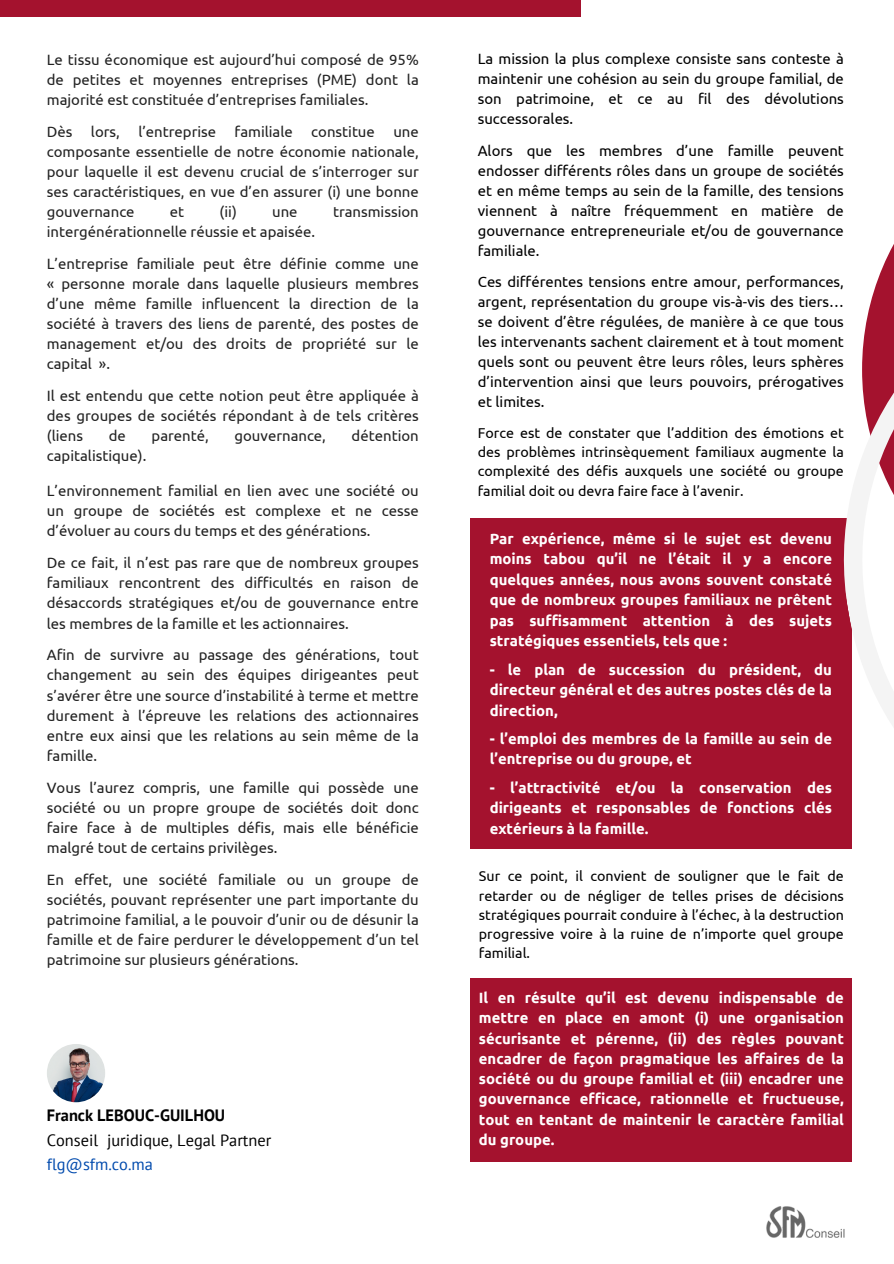
<style>
.page{position:relative;width:894px;height:1264px;background:#fff}
.page>*{position:absolute;margin:0;border:0;box-sizing:border-box;transform-origin:0 0}
.t1{font:16.35px "PT Sans";color:#000}
.t2{font:700 16.35px "PT Sans";color:#000}
.t3{font:16.35px "PT Sans";color:#004aad}
.t4{font:14.85px/20.1px "Ubuntu";color:#222;text-align:justify}
.t5{font:700 14.85px/20.5px "Ubuntu";color:#fff;text-align:justify}
.t6{font:14.85px/20px "Ubuntu";color:#000;text-align:justify}
.t7{font:14.25px/19.2px "Ubuntu";color:#000;text-align:justify}
</style>
<div class="page">
<img style="left:766px;top:1206px;width:79px;height:32px">
<div style="left:470px;top:518px;width:381px;height:330px;background:#a4122e"></div>
<div style="left:470px;top:978px;width:381px;height:183px;background:#a4122e"></div>
<img style="left:47px;top:1043px;width:58px;height:59px;border-radius:50%">
<svg style="left:834px;top:246px;width:59px;height:603px"></svg>
<div style="left:0;top:0;width:580px;height:17px;background:#a4122e"></div>
<p class="t4" style="left:47px;top:49px;width:373px">Le tissu économique est aujourd’hui composé de 95% de petites et moyennes entreprises (PME) dont la majorité est constituée d’entreprises familiales.</p>
<p class="t4" style="left:47px;top:121px;width:373px">Dès lors, l’entreprise familiale constitue une composante essentielle de notre économie nationale, pour laquelle il est devenu crucial de s’interroger sur ses caractéristiques, en vue d’en assurer (i) une bonne gouvernance</p>
<p class="t4" style="left:170px;top:201px;width:16px">et</p>
<p class="t4" style="left:219px;top:201px;width:79px">(ii) une</p>
<p class="t4" style="left:333px;top:201px;width:87px">transmission</p>
<p class="t4" style="left:47px;top:221px;width:269px">intergénérationnelle réussie et apaisée.</p>
<p class="t4" style="left:47px;top:253px;width:373px">L’entreprise familiale peut être définie comme une « personne morale dans laquelle plusieurs membres d’une même famille influencent la direction de la société à travers des liens de parenté, des postes de management et/ou des droits de propriété sur le capital ».</p>
<p class="t4" style="left:47px;top:385px;width:373px">Il est entendu que cette notion peut être appliquée à des groupes de sociétés répondant à de tels critères (liens</p>
<p class="t4" style="left:109px;top:425px;width:19px">de</p>
<p class="t4" style="left:152px;top:425px;width:59px">parenté,</p>
<p class="t4" style="left:234px;top:425px;width:93px">gouvernance,</p>
<p class="t4" style="left:351px;top:425px;width:69px">détention</p>
<p class="t4" style="left:47px;top:445px;width:101px">capitalistique).</p>
<p class="t4" style="left:47px;top:481px;width:373px">L’environnement familial en lien avec une société ou un groupe de sociétés est complexe et ne cesse d’évoluer au cours du temps et des générations.</p>
<p class="t4" style="left:47px;top:553px;width:373px">De ce fait, il n’est pas rare que de nombreux groupes familiaux rencontrent des difficultés en raison de désaccords stratégiques et/ou de gouvernance entre les membres de la famille et les actionnaires.</p>
<p class="t4" style="left:47px;top:645px;width:373px">Afin de survivre au passage des générations, tout changement au sein des équipes dirigeantes peut s’avérer être une source d’instabilité à terme et mettre durement à l’épreuve les relations des actionnaires entre eux ainsi que les relations au sein même de la famille.</p>
<p class="t4" style="left:47px;top:777px;width:373px">Vous l’aurez compris, une famille qui possède une société ou un propre groupe de sociétés doit donc faire face à de multiples défis, mais elle bénéficie malgré tout de certains privilèges.</p>
<p class="t4" style="left:47px;top:869px;width:373px">En effet, une société familiale ou un groupe de sociétés, pouvant représenter une part importante du patrimoine familial, a le pouvoir d’unir ou de désunir la famille et de faire perdurer le développement d’un tel patrimoine sur plusieurs générations.</p>
<p class="t2" style="left:47px;top:1104px;width:180px">Franck LEBOUC-GUILHOU</p>
<p class="t1" style="left:47px;top:1128px;width:226px">Conseil juridique, Legal Partner</p>
<p class="t3" style="left:47px;top:1153px;width:108px">flg@sfm.co.ma</p>
<p class="t6" style="left:477px;top:49px;width:367px">La mission la plus complexe consiste sans conteste à maintenir une cohésion au sein du groupe familial, de son patrimoine, et ce au fil des dévolutions successorales.</p>
<p class="t6" style="left:477px;top:140px;width:367px">Alors que les membres d’une famille peuvent endosser différents rôles dans un groupe de sociétés et en même temps au sein de la famille, des tensions viennent à naître fréquemment en matière de gouvernance entrepreneuriale et/ou de gouvernance familiale.</p>
<p class="t6" style="left:477px;top:272px;width:367px">Ces différentes tensions entre amour, performances, argent, représentation du groupe vis-à-vis des tiers… se doivent d’être régulées, de manière à ce que tous les intervenants sachent clairement et à tout moment quels sont ou peuvent être leurs rôles, leurs sphères d’intervention ainsi que leurs pouvoirs, prérogatives et limites.</p>
<p class="t7" style="left:477px;top:423px;width:367px">Force est de constater que l’addition des émotions et des problèmes intrinsèquement familiaux augmente la complexité des défis auxquels une société ou groupe familial doit ou devra faire face à l’avenir.</p>
<p class="t5" style="left:489px;top:528px;width:344px">Par expérience, même si le sujet est devenu moins tabou qu’il ne l’était il y a encore quelques années, nous avons souvent constaté que de nombreux groupes familiaux ne prêtent pas suffisamment attention à des sujets stratégiques essentiels, tels que :</p>
<p class="t5" style="left:489px;top:658px;width:344px">- le plan de succession du président, du directeur général et des autres postes clés de la direction,</p>
<p class="t5" style="left:489px;top:728px;width:344px">- l’emploi des membres de la famille au sein de l’entreprise ou du groupe, et</p>
<p class="t5" style="left:489px;top:776px;width:344px">- l’attractivité et/ou la conservation des dirigeants et responsables de fonctions clés extérieurs à la famille.</p>
<p class="t7" style="left:479px;top:866px;width:366px">Sur ce point, il convient de souligner que le fait de retarder ou de négliger de telles prises de décisions stratégiques pourrait conduire à l’échec, à la destruction progressive voire à la ruine de n’importe quel groupe familial.</p>
<p class="t5" style="left:479px;top:987px;width:366px">Il en résulte qu’il est devenu indispensable de mettre en place en amont (i) une organisation sécurisante et pérenne, (ii) des règles pouvant encadrer de façon pragmatique les affaires de la société ou du groupe familial et (iii) encadrer une gouvernance efficace, rationnelle et fructueuse, tout en tentant de maintenir le caractère familial du groupe.</p>
</div>
